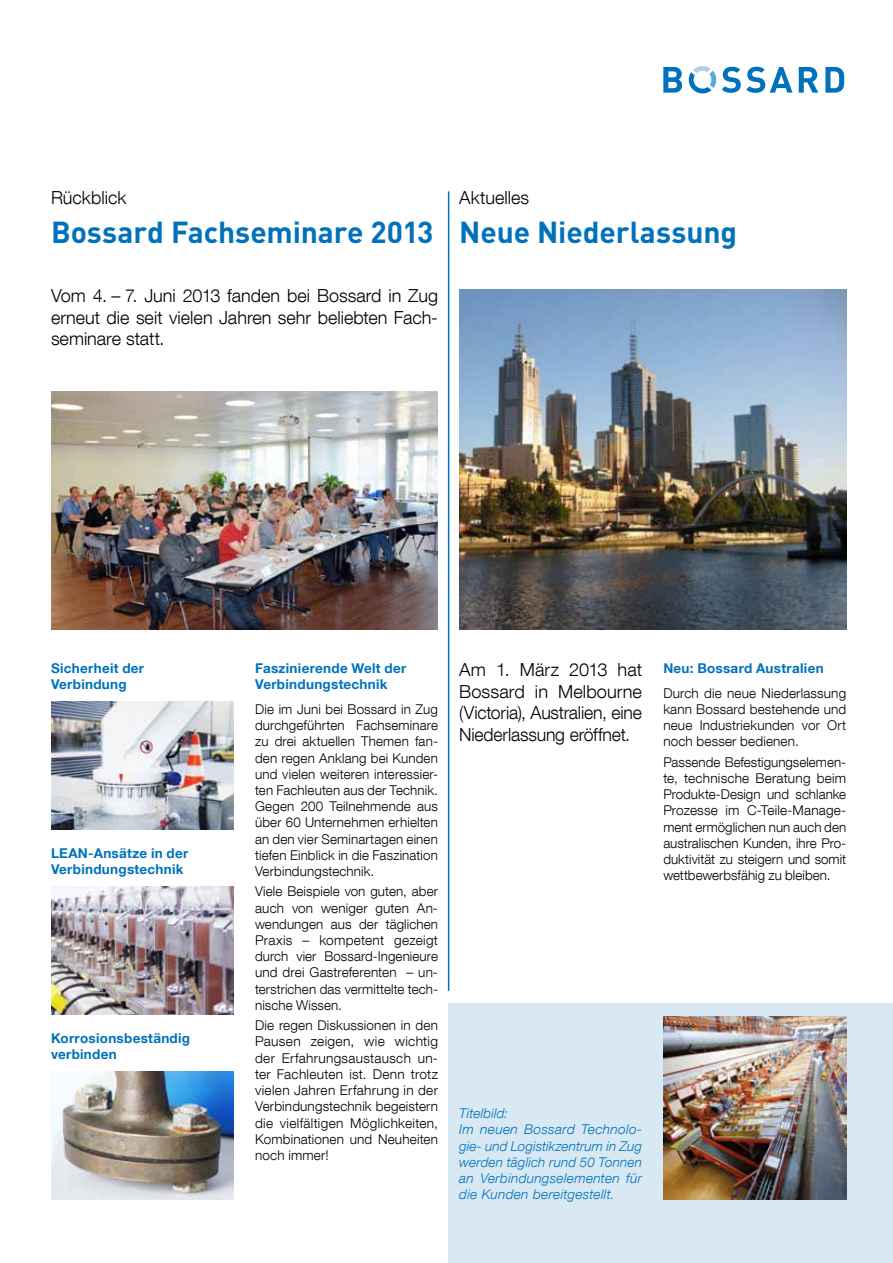
<style>
.page{position:relative;width:893px;height:1263px;background:#fff}
.page>*{position:absolute;margin:0;border:0;box-sizing:border-box;transform-origin:0 0}
.t1{font:700 30px "DINOT";letter-spacing:-.005em;color:#0072bb}
.t2{font:300 18px/21.6px "Helvetica Neue LT Com";letter-spacing:-.005em;color:#000;text-align:justify}
.t3{font:300 13.5px/16.2px "Helvetica Neue LT Com";letter-spacing:.01em;color:#000;text-align:justify}
.t4{font:700 13.5px/16.2px "Helvetica Neue LT Com";letter-spacing:.02em;color:#0072bb}
.t5{font:italic 300 13.5px/16.2px "Helvetica Neue LT Com";letter-spacing:.015em;color:#0072bb}
</style>
<div class="page">
<div style="left:449px;top:1003px;width:444px;height:260px;background:#d9e9f4"></div>
<hr style="left:448px;top:191px;width:1px;height:800px;background:#0072bb">
<img style="left:663px;top:1016px;width:183px;height:183px">
<svg style="left:663px;top:67px;width:19px;height:26px"></svg>
<svg style="left:722px;top:67px;width:70px;height:26px"></svg>
<svg style="left:799px;top:67px;width:19px;height:26px"></svg>
<svg style="left:825px;top:67px;width:19px;height:26px"></svg>
<svg style="left:689px;top:66px;width:27px;height:27px"></svg>
<img style="left:459px;top:289px;width:387px;height:340px">
<img style="left:51px;top:391px;width:387px;height:238px">
<img style="left:51px;top:702px;width:183px;height:127px">
<img style="left:51px;top:887px;width:183px;height:127px">
<img style="left:51px;top:1071px;width:183px;height:128px">
<h2 class="t2" style="left:51px;top:187px;width:77px">Rückblick</h2>
<h1 class="t1" style="left:51px;top:211px;width:384px">Bossard Fachseminare 2013</h1>
<h2 class="t2" style="left:51px;top:284px;width:388px">Vom 4. – 7. Juni 2013 fanden bei Bossard in Zug erneut die seit vielen Jahren sehr beliebten Fach&shy;seminare statt.</h2>
<h2 class="t2" style="left:459px;top:187px;width:71px">Aktuelles</h2>
<h1 class="t1" style="left:459px;top:211px;width:279px">Neue Niederlassung</h1>
<p class="t4" style="left:51px;top:660px;width:95px">Sicherheit der<br>Verbindung</p>
<p class="t4" style="left:51px;top:845px;width:139px">LEAN-Ansätze in der<br>Verbindungstechnik</p>
<p class="t4" style="left:51px;top:1030px;width:141px">Korrosionsbeständig verbinden</p>
<p class="t4" style="left:255px;top:660px;width:153px">Faszinierende Welt der<br>Verbindungstechnik</p>
<p class="t3" style="left:255px;top:701px;width:184px">Die im Juni bei Bossard in Zug durchgeführten Fachseminare zu drei aktuellen Themen fan&shy;den regen Anklang bei Kunden und vielen weiteren interessier&shy;ten Fachleuten aus der Technik.<br>Gegen 200 Teilnehmende aus über 60 Unternehmen erhielten an den vier Seminartagen einen tiefen Einblick in die Faszination Verbindungstechnik.</p>
<p class="t3" style="left:255px;top:883px;width:184px">Viele Beispiele von guten, aber auch von weniger guten An&shy;wendungen aus der täglichen Praxis – kompetent gezeigt durch vier Bossard-Ingenieure und drei Gastreferenten – un&shy;terstrichen das vermittelte tech&shy;nische Wissen.</p>
<p class="t3" style="left:255px;top:1017px;width:184px">Die regen Diskussionen in den Pausen zeigen, wie wichtig der Erfahrungsaustausch un&shy;ter Fachleuten ist. Denn trotz vielen Jahren Erfahrung in der Verbindungstechnik begeistern die vielfältigen Möglichkeiten, Kombinationen und Neuheiten noch immer!</p>
<h2 class="t2" style="left:459px;top:659px;width:184px">Am 1. März 2013 hat Bossard in Melbourne (Victoria), Australien, eine Niederlassung eröffnet.</h2>
<p class="t4" style="left:663px;top:660px;width:162px">Neu: Bossard Australien</p>
<p class="t3" style="left:663px;top:684px;width:184px">Durch die neue Niederlassung kann Bossard bestehende und neue Industriekunden vor Ort noch besser bedienen.</p>
<p class="t3" style="left:663px;top:754px;width:184px">Passende Befestigungselemen&shy;te, technische Beratung beim Produkte-Design und schlanke Prozesse im C-Teile-Manage&shy;ment ermöglichen nun auch den australischen Kunden, ihre Pro&shy;duktivität zu steigern und somit wettbewerbsfähig zu bleiben.</p>
<p class="t5" style="left:459px;top:1105px;width:184px">Titelbild:<br>Im neuen Bossard Technolo&shy;gie- und Logistikzentrum in Zug werden täglich rund 50 Tonnen an Verbindungselementen für die Kunden bereitgestellt.</p>
</div>
